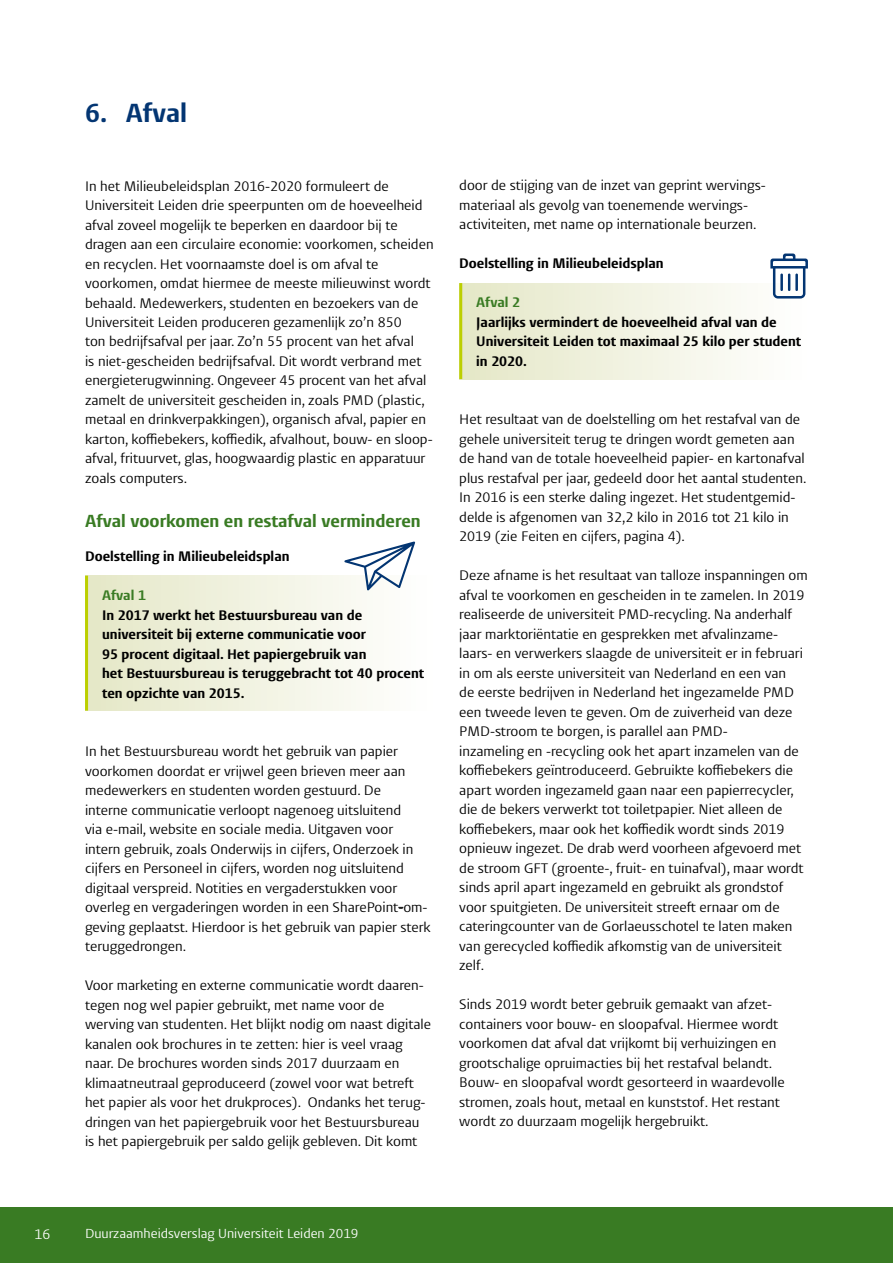
<style>
.page{position:relative;width:893px;height:1263px;background:#fff}
.page>*{position:absolute;margin:0;border:0;box-sizing:border-box;transform-origin:0 0}
.t1{font:300 27px "Vestula";color:#033572}
.t2{font:300 18px "Vestula";color:#397b23}
.t3{font:14.25px/19.5px "Vestula";color:#000}
.t4{font:300 14.25px/19.5px "Vestula";color:#000}
.t5{font:300 14.25px "Vestula";color:#397b23}
.t6{font:14.25px "Vestula";color:#fff}
.t7{font:13.5px "Vestula";color:#fff}
</style>
<div class="page">
<div style="left:0;top:1208px;width:893px;height:55px;background:#397b23"></div>
<div style="left:459px;top:283px;width:349px;height:96px;background:linear-gradient(to right,#e5e7c7,#fff)"></div>
<hr style="left:459px;top:283px;width:3px;height:96px;background:#bccf00">
<div style="left:85px;top:576px;width:349px;height:135px;background:linear-gradient(to right,#e5e7c7,#fff)"></div>
<hr style="left:85px;top:576px;width:3px;height:135px;background:#bccf00">
<svg style="left:344px;top:542px;width:71px;height:48px"></svg>
<svg style="left:770px;top:254px;width:38px;height:44px"></svg>
<h1 class="t1" style="left:85px;top:96px;width:104px">6. Afval</h1>
<p class="t3" style="left:85px;top:176px;width:350px">In het Milieubeleidsplan 2016-2020 formuleert de Universiteit Leiden drie speerpunten om de hoeveelheid afval zoveel mogelijk te beperken en daardoor bij te dragen aan een circulaire economie: voorkomen, scheiden en recyclen. Het voornaamste doel is om afval te voorkomen, omdat hiermee de meeste milieuwinst wordt behaald. Medewerkers, studenten en bezoekers van de Universiteit Leiden produceren gezamenlijk zo’n 850<br>ton bedrijfsafval per jaar. Zo’n 55 procent van het afval<br>is niet-gescheiden bedrijfsafval. Dit wordt verbrand met energieterugwinning. Ongeveer 45 procent van het afval zamelt de universiteit gescheiden in, zoals PMD (plastic, metaal en drinkverpakkingen), organisch afval, papier en karton, koffiebekers, koffiedik, afvalhout, bouw- en sloop&shy;afval, frituurvet, glas, hoogwaardig plastic en apparatuur zoals computers.</p>
<p class="t2" style="left:85px;top:509px;width:337px">Afval voorkomen en restafval verminderen</p>
<p class="t4" style="left:85px;top:547px;width:206px">Doelstelling in Milieubeleidsplan</p>
<p class="t5" style="left:102px;top:586px;width:45px">Afval 1</p>
<p class="t4" style="left:102px;top:605px;width:324px">In 2017 werkt het Bestuursbureau van de universiteit bij externe communicatie voor<br>95 procent digitaal. Het papiergebruik van<br>het Bestuursbureau is teruggebracht tot 40 procent ten opzichte van 2015.</p>
<p class="t3" style="left:85px;top:742px;width:347px">In het Bestuursbureau wordt het gebruik van papier voorkomen doordat er vrijwel geen brieven meer aan medewerkers en studenten worden gestuurd. De<br>interne communicatie verloopt nagenoeg uitsluitend<br>via e-mail, website en sociale media. Uitgaven voor intern gebruik, zoals Onderwijs in cijfers, Onderzoek in cijfers en Personeel in cijfers, worden nog uitsluitend digitaal verspreid. Notities en vergaderstukken voor overleg en vergaderingen worden in een SharePoint-om&shy;geving geplaatst. Hierdoor is het gebruik van papier sterk teruggedrongen.</p>
<p class="t3" style="left:85px;top:976px;width:348px">Voor marketing en externe communicatie wordt daaren&shy;tegen nog wel papier gebruikt, met name voor de werving van studenten. Het blijkt nodig om naast digitale kanalen ook brochures in te zetten: hier is veel vraag naar. De brochures worden sinds 2017 duurzaam en klimaatneutraal geproduceerd (zowel voor wat betreft het papier als voor het drukproces). Ondanks het terug&shy;dringen van het papiergebruik voor het Bestuursbureau is het papiergebruik per saldo gelijk gebleven. Dit komt</p>
<p class="t3" style="left:459px;top:176px;width:307px">door de stijging van de inzet van geprint wervings&shy;materiaal als gevolg van toenemende wervings&shy;activiteiten, met name op internationale beurzen.</p>
<p class="t4" style="left:459px;top:254px;width:206px">Doelstelling in Milieubeleidsplan</p>
<p class="t5" style="left:476px;top:294px;width:45px">Afval 2</p>
<p class="t4" style="left:476px;top:312px;width:326px">Jaarlijks vermindert de hoeveelheid afval van de<br>Universiteit Leiden tot maximaal 25 kilo per student in 2020.</p>
<p class="t3" style="left:459px;top:410px;width:349px">Het resultaat van de doelstelling om het restafval van de gehele universiteit terug te dringen wordt gemeten aan de hand van de totale hoeveelheid papier- en kartonafval plus restafval per jaar, gedeeld door het aantal studenten.<br>In 2016 is een sterke daling ingezet. Het studentgemid&shy;delde is afgenomen van 32,2 kilo in 2016 tot 21 kilo in 2019 (zie Feiten en cijfers, pagina 4).</p>
<p class="t3" style="left:459px;top:566px;width:350px">Deze afname is het resultaat van talloze inspanningen om afval te voorkomen en gescheiden in te zamelen. In 2019 realiseerde de universiteit PMD-recycling. Na anderhalf jaar marktoriëntatie en gesprekken met afvalinzame&shy;laars- en verwerkers slaagde de universiteit er in februari in om als eerste universiteit van Nederland en een van<br>de eerste bedrijven in Nederland het ingezamelde PMD een tweede leven te geven. Om de zuiverheid van deze PMD-stroom te borgen, is parallel aan PMD-<br>inzameling en -recycling ook het apart inzamelen van de koffiebekers geïntroduceerd. Gebruikte koffiebekers die apart worden ingezameld gaan naar een papierrecycler, die de bekers verwerkt tot toiletpapier. Niet alleen de koffiebekers, maar ook het koffiedik wordt sinds 2019 opnieuw ingezet. De drab werd voorheen afgevoerd met de stroom GFT (groente-, fruit- en tuinafval), maar wordt sinds april apart ingezameld en gebruikt als grondstof voor spuitgieten. De universiteit streeft ernaar om de cateringcounter van de Gorlaeusschotel te laten maken van gerecycled koffiedik afkomstig van de universiteit zelf.</p>
<p class="t3" style="left:459px;top:995px;width:327px">Sinds 2019 wordt beter gebruik gemaakt van afzet&shy;containers voor bouw- en sloopafval. Hiermee wordt voorkomen dat afval dat vrijkomt bij verhuizingen en grootschalige opruimacties bij het restafval belandt.<br>Bouw- en sloopafval wordt gesorteerd in waardevolle stromen, zoals hout, metaal en kunststof. Het restant wordt zo duurzaam mogelijk hergebruikt.</p>
<p class="t6" style="left:35px;top:1225px;width:17px">16</p>
<p class="t7" style="left:85px;top:1225px;width:275px">Duurzaamheidsverslag Universiteit Leiden 2019</p>
</div>
